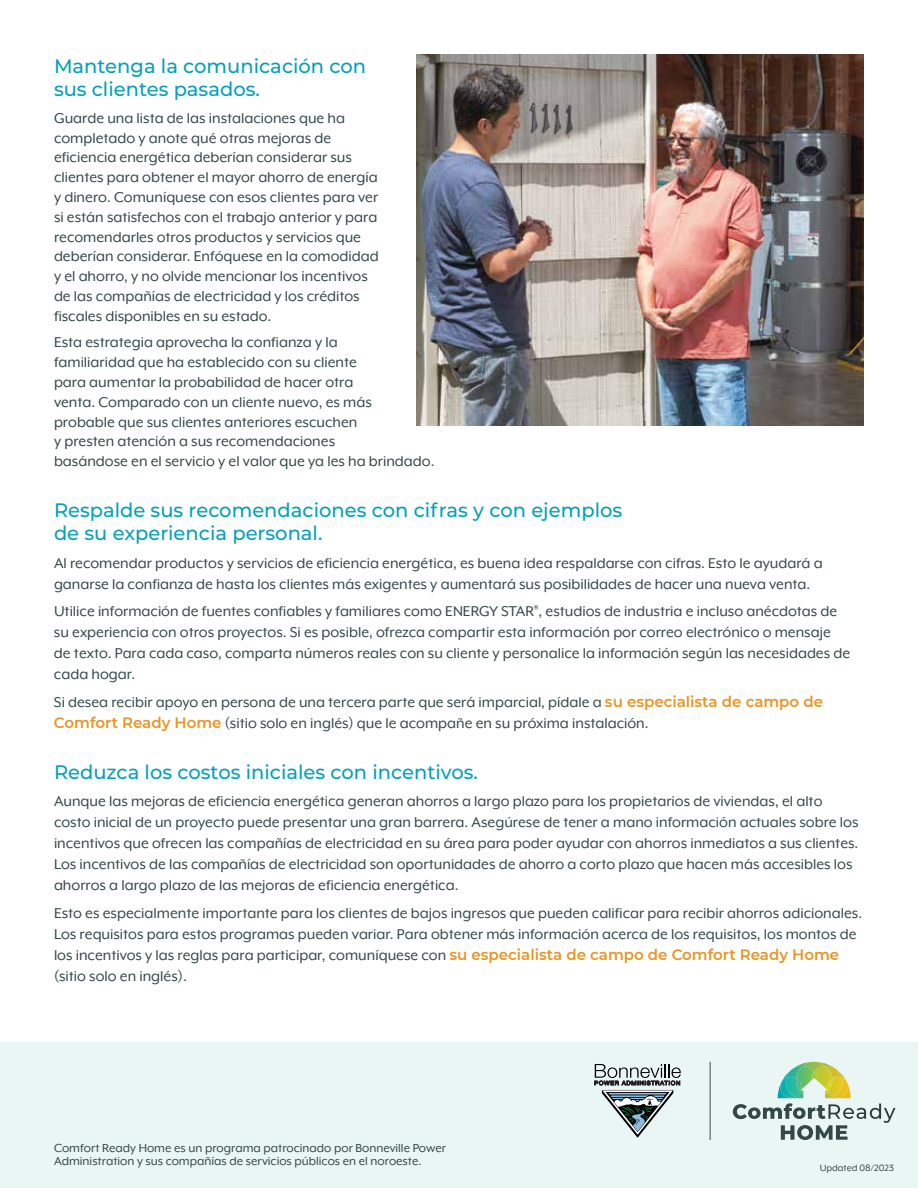
<style>
.page{position:relative;width:918px;height:1188px;background:#fff}
.page>*{position:absolute;margin:0;border:0;box-sizing:border-box;transform-origin:0 0}
.t1{font:500 19.5px/23.4px "Montserrat";color:#06a1b6}
.t2{font:16.5px/19.8px "Mr Eaves XL Mod OT";color:#364848}
.t3{font:13.5px/13.5px "Mr Eaves XL Mod OT";color:#364848}
.t4{font:10.5px "Mr Eaves XL Mod OT";color:#364848}
.s1{font-family:"Montserrat";font-weight:600;font-size:15px;color:#e89523}
</style>
<div class="page">
<img style="left:417px;top:54px;width:447px;height:371px">
<div style="left:0;top:1042px;width:918px;height:146px;background:#eaf6f3"></div>
<svg style="left:733px;top:1062px;width:162px;height:78px"></svg>
<svg style="left:595px;top:1064px;width:86px;height:74px"></svg>
<hr style="left:710px;top:1062px;width:1px;height:78px;background:#364848">
<p class="t1" style="left:54px;top:53px;width:314px">Mantenga la comunicación con sus clientes pasados.</p>
<p class="t2" style="left:54px;top:108px;width:326px">Guarde una lista de las instalaciones que ha completado y anote qué otras mejoras de eficiencia energética deberían considerar sus clientes para obtener el mayor ahorro de energía y dinero. Comuníquese con esos clientes para ver si están satisfechos con el trabajo anterior y para recomendarles otros productos y servicios que deberían considerar. Enfóquese en la comodidad y el ahorro, y no olvide mencionar los incentivos de las compañías de electricidad y los créditos fiscales disponibles en su estado.</p>
<p class="t2" style="left:54px;top:333px;width:382px">Esta estrategia aprovecha la confianza y la<br>familiaridad que ha establecido con su cliente<br>para aumentar la probabilidad de hacer otra<br>venta. Comparado con un cliente nuevo, es más probable que sus clientes anteriores escuchen<br>y presten atención a sus recomendaciones<br>basándose en el servicio y el valor que ya les ha brindado.</p>
<p class="t1" style="left:54px;top:497px;width:570px">Respalde sus recomendaciones con cifras y con ejemplos de su experiencia personal.</p>
<p class="t2" style="left:54px;top:552px;width:770px;line-height:21px">Al recomendar productos y servicios de eficiencia energética, es buena idea respaldarse con cifras. Esto le ayudará a ganarse la confianza de hasta los clientes más exigentes y aumentará sus posibilidades de hacer una nueva venta.</p>
<p class="t2" style="left:54px;top:601px;width:798px;line-height:21px">Utilice información de fuentes confiables y familiares como ENERGY STAR<sup>®</sup>, estudios de industria e incluso anécdotas de su experiencia con otros proyectos. Si es posible, ofrezca compartir esta información por correo electrónico o mensaje de texto. Para cada caso, comparta números reales con su cliente y personalice la información según las necesidades de cada hogar.</p>
<p class="t2" style="left:54px;top:692px;width:771px;line-height:21px">Si desea recibir apoyo en persona de una tercera parte que será imparcial, pídale a <span class="s1">su especialista de campo de<br>Comfort Ready Home</span> (sitio solo en inglés) que le acompañe en su próxima instalación.</p>
<p class="t1" style="left:54px;top:759px;width:426px">Reduzca los costos iniciales con incentivos.</p>
<p class="t2" style="left:54px;top:791px;width:806px;line-height:21px">Aunque las mejoras de eficiencia energética generan ahorros a largo plazo para los propietarios de viviendas, el alto costo inicial de un proyecto puede presentar una gran barrera. Asegúrese de tener a mano información actuales sobre los incentivos que ofrecen las compañías de electricidad en su área para poder ayudar con ahorros inmediatos a sus clientes.<br>Los incentivos de las compañías de electricidad son oportunidades de ahorro a corto plazo que hacen más accesibles los ahorros a largo plazo de las mejoras de eficiencia energética.</p>
<p class="t2" style="left:54px;top:903px;width:810px;line-height:21px">Esto es especialmente importante para los clientes de bajos ingresos que pueden calificar para recibir ahorros adicionales.<br>Los requisitos para estos programas pueden variar. Para obtener más información acerca de los requisitos, los montos de los incentivos y las reglas para participar, comuníquese con <span class="s1">su especialista de campo de Comfort Ready Home </span>(sitio solo en inglés).</p>
<p class="t3" style="left:54px;top:1141px;width:394px">Comfort Ready Home es un programa patrocinado por Bonneville Power<br>Administration y sus compañías de servicios públicos en el noroeste.</p>
<p class="t4" style="left:820px;top:1162px;width:76px">Updated 08/2023</p>
</div>
